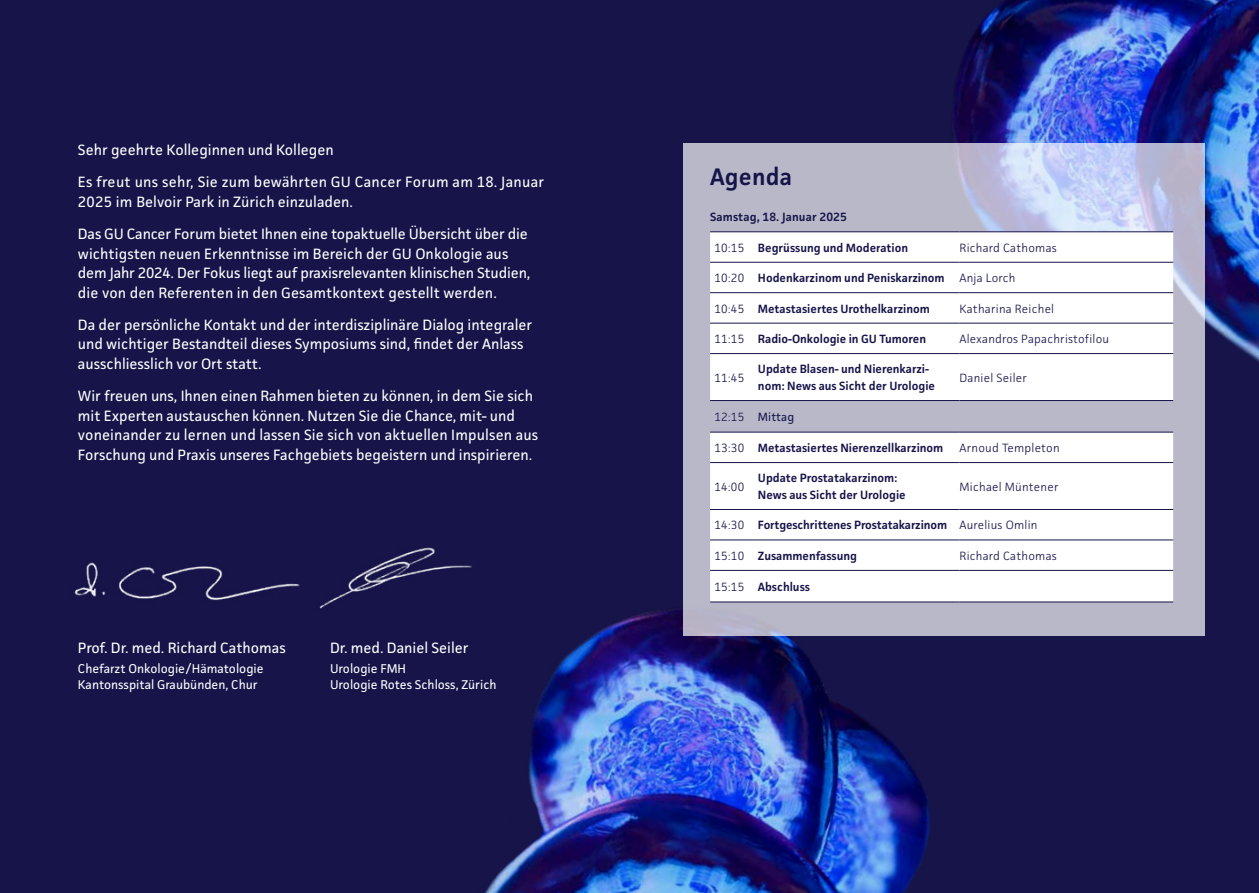
<style>
.page{position:relative;width:1259px;height:893px;background:#161449}
.page>*{position:absolute;margin:0;border:0;box-sizing:border-box;transform-origin:0 0}
.t1{font:600 24px "Facit";letter-spacing:.01em;color:#161449}
.t2{font:15px/19.5px "Facit";color:#fff}
.t3{font:12.75px "Facit";color:#fff}
.t4{font:600 12px/16.5px "Facit";color:#161449}
.t5{font:300 12px "Facit";letter-spacing:.02em;color:#161449}
.t6{font:12px "Facit";letter-spacing:.01em;color:#161449}
.s1{font-weight:300}
</style>
<div class="page">
<img style="left:484px;top:608px;width:446px;height:285px">
<img style="left:823px;top:0;width:436px;height:362px">
<svg style="left:683px;top:144px;width:522px;height:492px;background:#babbcf"></svg>
<svg style="left:710px;top:233px;width:463px;height:369px;background:#f7f7f8"></svg>
<hr style="left:710px;top:262px;width:48px;height:1px;background:#161449">
<hr style="left:710px;top:323px;width:48px;height:1px;background:#161449">
<hr style="left:710px;top:353px;width:48px;height:1px;background:#161449">
<hr style="left:710px;top:400px;width:48px;height:1px;background:#161449">
<hr style="left:710px;top:432px;width:48px;height:1px;background:#161449">
<hr style="left:710px;top:509px;width:48px;height:1px;background:#161449">
<hr style="left:710px;top:540px;width:48px;height:1px;background:#161449">
<hr style="left:710px;top:570px;width:48px;height:1px;background:#161449">
<hr style="left:758px;top:262px;width:201px;height:1px;background:#161449">
<hr style="left:758px;top:323px;width:201px;height:1px;background:#161449">
<hr style="left:758px;top:353px;width:201px;height:1px;background:#161449">
<hr style="left:758px;top:400px;width:201px;height:1px;background:#161449">
<hr style="left:758px;top:432px;width:201px;height:1px;background:#161449">
<hr style="left:758px;top:509px;width:201px;height:1px;background:#161449">
<hr style="left:758px;top:540px;width:201px;height:1px;background:#161449">
<hr style="left:758px;top:570px;width:201px;height:1px;background:#161449">
<hr style="left:959px;top:262px;width:214px;height:1px;background:#161449">
<hr style="left:959px;top:323px;width:214px;height:1px;background:#161449">
<hr style="left:959px;top:353px;width:214px;height:1px;background:#161449">
<hr style="left:959px;top:400px;width:214px;height:1px;background:#161449">
<hr style="left:959px;top:432px;width:214px;height:1px;background:#161449">
<hr style="left:959px;top:509px;width:214px;height:1px;background:#161449">
<hr style="left:959px;top:540px;width:214px;height:1px;background:#161449">
<hr style="left:959px;top:570px;width:214px;height:1px;background:#161449">
<hr style="left:710px;top:232px;width:48px;height:1px;background:#161449">
<hr style="left:710px;top:292px;width:48px;height:1px;background:#161449">
<hr style="left:710px;top:462px;width:48px;height:1px;background:#161449">
<hr style="left:710px;top:602px;width:48px;height:1px;background:#161449">
<hr style="left:758px;top:232px;width:201px;height:1px;background:#161449">
<hr style="left:758px;top:292px;width:201px;height:1px;background:#161449">
<hr style="left:758px;top:462px;width:201px;height:1px;background:#161449">
<hr style="left:758px;top:602px;width:201px;height:1px;background:#161449">
<hr style="left:959px;top:232px;width:214px;height:1px;background:#161449">
<hr style="left:959px;top:292px;width:214px;height:1px;background:#161449">
<hr style="left:959px;top:462px;width:214px;height:1px;background:#161449">
<hr style="left:959px;top:602px;width:214px;height:1px;background:#161449">
<img style="left:74px;top:562px;width:226px;height:38px">
<img style="left:319px;top:547px;width:153px;height:62px">
<p class="t2" style="left:78px;top:133px;width:468px;line-height:32.2px">Sehr geehrte Kolleginnen und Kollegen<br>Es freut uns sehr, Sie zum bewährten GU Cancer Forum am 18. Januar</p>
<p class="t2" style="left:78px;top:185px;width:451px;line-height:32.2px">2025 im Belvoir Park in Zürich einzuladen.<br>Das GU Cancer Forum bietet Ihnen eine topaktuelle Übersicht über die</p>
<p class="t2" style="left:78px;top:243px;width:454px">wichtigsten neuen Erkenntnisse im Bereich der GU Onkologie aus dem Jahr 2024. Der Fokus liegt auf praxisrelevanten klinischen Studien, die von den Referenten in den Gesamtkontext gestellt werden.</p>
<p class="t2" style="left:78px;top:314px;width:456px">Da der persönliche Kontakt und der interdisziplinäre Dialog integraler und wichtiger Bestandteil dieses Symposiums sind, findet der Anlass ausschliesslich vor Ort statt.</p>
<p class="t2" style="left:78px;top:386px;width:462px">Wir freuen uns, Ihnen einen Rahmen bieten zu können, in dem Sie sich mit Experten austauschen können. Nutzen Sie die Chance, mit- und voneinander zu lernen und lassen Sie sich von aktuellen Impulsen aus Forschung und Praxis unseres Fachgebiets begeistern und inspirieren.</p>
<p class="t2" style="left:78px;top:638px;width:209px">Prof. Dr. med. Richard Cathomas</p>
<p class="t2" style="left:330px;top:638px;width:140px">Dr. med. Daniel Seiler</p>
<p class="t3" style="left:78px;top:660px;width:187px">Chefarzt Onkologie/Hämatologie</p>
<p class="t3" style="left:330px;top:660px;width:77px">Urologie FMH</p>
<p class="t3" style="left:78px;top:677px;width:181px">Kantonsspital Graubünden, Chur</p>
<p class="t3" style="left:330px;top:677px;width:168px">Urologie Rotes Schloss, Zürich</p>
<h1 class="t1" style="left:710px;top:162px;width:83px">Agenda</h1>
<p class="t4" style="left:710px;top:208px;width:138px">Samstag, 18. Januar 2025</p>
<p class="t4" style="left:714px;top:239px;width:195px"><span class="s1">10:15</span> Begrüssung und Moderation</p>
<p class="t5" style="left:959px;top:240px;width:99px">Richard Cathomas</p>
<p class="t4" style="left:714px;top:269px;width:303px"><span class="s1">10:20</span> Hodenkarzinom und Peniskarzinom <span class="s1">Anja Lorch</span></p>
<p class="t4" style="left:714px;top:300px;width:217px"><span class="s1">10:45</span> Metastasiertes Urothelkarzinom</p>
<p class="t5" style="left:959px;top:301px;width:96px">Katharina Reichel</p>
<p class="t4" style="left:714px;top:330px;width:213px"><span class="s1">11:15</span> Radio-Onkologie in GU Tumoren</p>
<p class="t5" style="left:959px;top:331px;width:151px">Alexandros Papachristofilou</p>
<p class="t5" style="left:714px;top:370px;width:31px">11:45</p>
<p class="t4" style="left:758px;top:361px;width:179px">Update Blasen- und Nierenkarzi&shy;nom: News aus Sicht der Urologie</p>
<p class="t5" style="left:959px;top:370px;width:69px">Daniel Seiler</p>
<p class="t6" style="left:714px;top:409px;width:81px"><span class="s1">12:15</span> Mittag</p>
<p class="t4" style="left:714px;top:439px;width:231px"><span class="s1">13:30</span> Metastasiertes Nierenzellkarzinom</p>
<p class="t5" style="left:959px;top:440px;width:102px">Arnoud Templeton</p>
<p class="t5" style="left:714px;top:479px;width:31px">14:00</p>
<p class="t4" style="left:758px;top:470px;width:149px">Update Prostatakarzinom:<br>News aus Sicht der Urologie</p>
<p class="t5" style="left:959px;top:479px;width:100px">Michael Müntener</p>
<p class="t4" style="left:714px;top:517px;width:325px"><span class="s1">14:30</span> Fortgeschrittenes Prostatakarzinom <span class="s1">Aurelius Omlin</span></p>
<p class="t4" style="left:714px;top:547px;width:144px"><span class="s1">15:10</span> Zusammenfassung</p>
<p class="t5" style="left:959px;top:548px;width:99px">Richard Cathomas</p>
<p class="t4" style="left:714px;top:578px;width:97px"><span class="s1">15:15</span> Abschluss</p>
</div>
